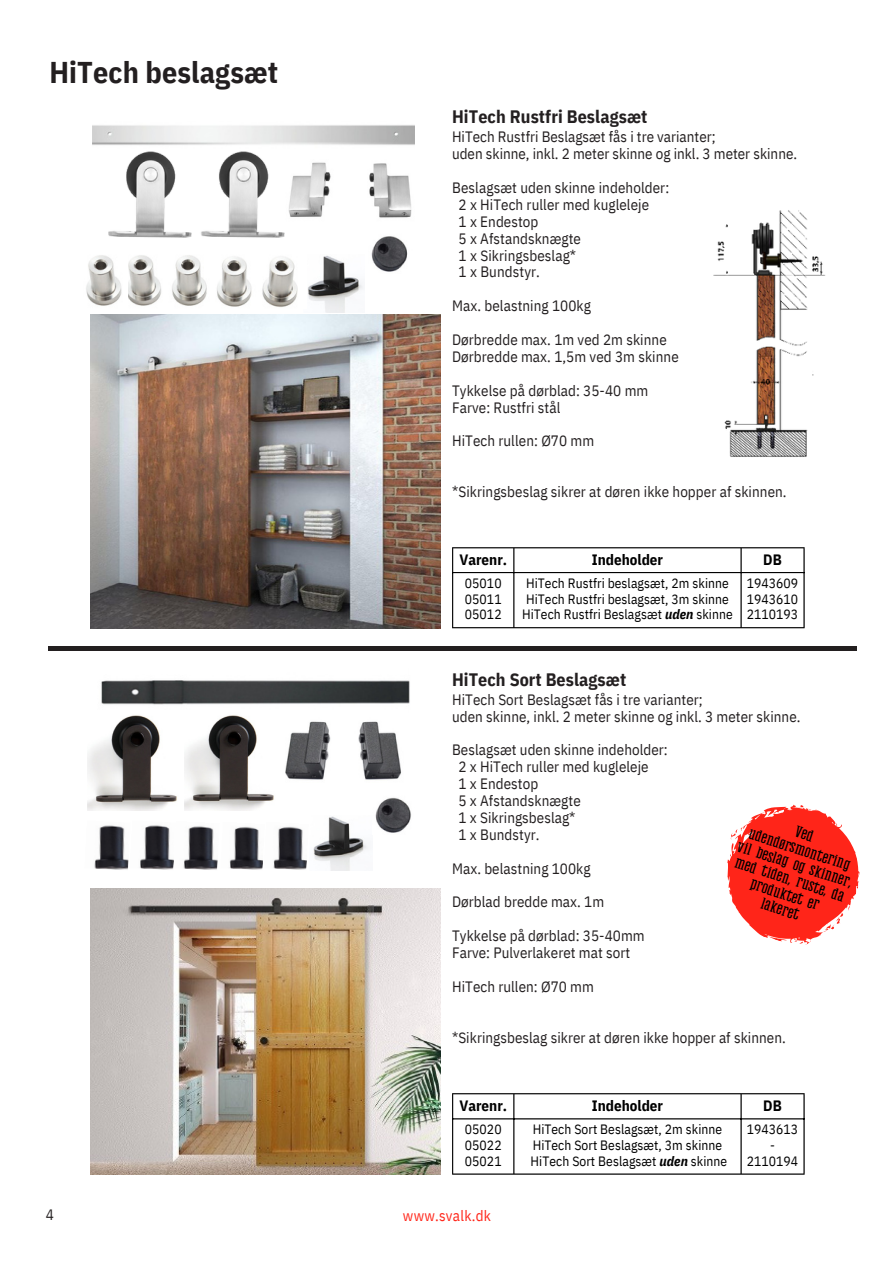
<style>
.page{position:relative;width:894px;height:1264px;background:#fff}
.page>*{position:absolute;margin:0;border:0;box-sizing:border-box;transform-origin:0 0}
.t1{font:700 30px "IBM Plex Sans Cond";letter-spacing:.005em;color:#231f20}
.t2{font:700 18px "IBM Plex Sans Cond";letter-spacing:.005em;color:#231f20}
.t3{font:16.5px "Mahlon";color:#010000}
.t4{font:15px "IBM Plex Sans Cond";letter-spacing:.005em;color:#231f20}
.t5{font:700 15px "IBM Plex Sans Cond";color:#000}
.t6{font:15px "IBM Plex Sans Cond";letter-spacing:.015em;color:#ff2519}
.t7{font:13.5px "IBM Plex Sans Cond";letter-spacing:.005em;color:#000}
.s1{font-weight:700;font-style:italic}
</style>
<div class="page">
<img style="left:87px;top:715px;width:90px;height:95px">
<img style="left:101px;top:680px;width:309px;height:25px">
<img style="left:90px;top:888px;width:350px;height:286px">
<img style="left:108px;top:151px;width:177px;height:87px">
<img style="left:308px;top:255px;width:55px;height:57px">
<img style="left:282px;top:160px;width:130px;height:66px">
<img style="left:128px;top:255px;width:170px;height:53px">
<img style="left:371px;top:236px;width:37px;height:36px">
<img style="left:184px;top:715px;width:90px;height:95px">
<img style="left:313px;top:816px;width:55px;height:54px">
<img style="left:375px;top:797px;width:36px;height:36px">
<img style="left:358px;top:721px;width:43px;height:59px">
<img style="left:285px;top:721px;width:46px;height:59px">
<img style="left:140px;top:825px;width:33px;height:45px">
<img style="left:173px;top:826px;width:90px;height:44px">
<img style="left:273px;top:826px;width:34px;height:44px">
<img style="left:86px;top:255px;width:36px;height:51px">
<img style="left:94px;top:825px;width:35px;height:45px">
<img style="left:90px;top:315px;width:350px;height:313px">
<img style="left:713px;top:210px;width:113px;height:247px">
<hr style="left:452px;top:548px;width:1px;height:79px;background:#000">
<hr style="left:513px;top:548px;width:1px;height:79px;background:#000">
<hr style="left:740px;top:548px;width:1px;height:79px;background:#000">
<hr style="left:803px;top:548px;width:1px;height:79px;background:#000">
<hr style="left:452px;top:547px;width:352px;height:1px;background:#000">
<hr style="left:452px;top:572px;width:352px;height:1px;background:#000">
<hr style="left:452px;top:627px;width:352px;height:1px;background:#000">
<hr style="left:48px;top:646px;width:807px;height:4px;background:#231f20">
<hr style="left:452px;top:1094px;width:1px;height:79px;background:#000">
<hr style="left:513px;top:1094px;width:1px;height:79px;background:#000">
<hr style="left:740px;top:1094px;width:1px;height:79px;background:#000">
<hr style="left:803px;top:1094px;width:1px;height:79px;background:#000">
<hr style="left:452px;top:1093px;width:352px;height:1px;background:#000">
<hr style="left:452px;top:1118px;width:352px;height:1px;background:#000">
<hr style="left:452px;top:1173px;width:352px;height:1px;background:#000">
<svg style="left:727px;top:804px;width:133px;height:141px"></svg>
<p class="t1" style="left:49px;top:52px;width:230px">HiTech beslagsæt</p>
<p class="t4" style="left:46px;top:1204px;width:10px">4</p>
<p class="t2" style="left:452px;top:105px;width:197px">HiTech Rustfri Beslagsæt</p>
<p class="t4" style="left:452px;top:127px;width:265px">HiTech Rustfri Beslagsæt fås i tre varianter;</p>
<p class="t4" style="left:452px;top:144px;width:346px">uden skinne, inkl. 2 meter skinne og inkl. 3 meter skinne.</p>
<p class="t4" style="left:452px;top:178px;width:219px">Beslagsæt uden skinne indeholder:</p>
<p class="t4" style="left:458px;top:194px;width:192px">2 x HiTech ruller med kugleleje</p>
<p class="t4" style="left:458px;top:211px;width:81px">1 x Endestop</p>
<p class="t4" style="left:458px;top:228px;width:124px">5 x Afstandsknægte</p>
<p class="t4" style="left:458px;top:245px;width:119px">1 x Sikringsbeslag*</p>
<p class="t4" style="left:458px;top:262px;width:83px">1 x Bundstyr.</p>
<p class="t4" style="left:452px;top:296px;width:140px">Max. belastning 100kg</p>
<p class="t4" style="left:452px;top:329px;width:216px">Dørbredde max. 1m ved 2m skinne</p>
<p class="t4" style="left:452px;top:346px;width:228px">Dørbredde max. 1,5m ved 3m skinne</p>
<p class="t4" style="left:452px;top:380px;width:198px">Tykkelse på dørblad: 35-40 mm</p>
<p class="t4" style="left:452px;top:397px;width:110px">Farve: Rustfri stål</p>
<p class="t4" style="left:452px;top:431px;width:144px">HiTech rullen: Ø70 mm</p>
<p class="t4" style="left:452px;top:481px;width:336px">*Sikringsbeslag sikrer at døren ikke hopper af skinnen.</p>
<p class="t5" style="left:459px;top:550px;width:49px">Varenr.</p>
<p class="t5" style="left:591px;top:550px;width:73px">Indeholder</p>
<p class="t5" style="left:763px;top:550px;width:20px">DB</p>
<p class="t7" style="left:465px;top:574px;width:38px">05010</p>
<p class="t7" style="left:465px;top:589px;width:38px">05011</p>
<p class="t7" style="left:465px;top:605px;width:38px">05012</p>
<p class="t7" style="left:526px;top:574px;width:204px">HiTech Rustfri beslagsæt, 2m skinne</p>
<p class="t7" style="left:526px;top:589px;width:204px">HiTech Rustfri beslagsæt, 3m skinne</p>
<p class="t7" style="left:522px;top:605px;width:212px">HiTech Rustfri Beslagsæt <span class="s1">uden</span> skinne</p>
<p class="t7" style="left:746px;top:574px;width:53px">1943609</p>
<p class="t7" style="left:746px;top:589px;width:53px">1943610</p>
<p class="t7" style="left:746px;top:605px;width:53px">2110193</p>
<p class="t2" style="left:452px;top:667px;width:175px">HiTech Sort Beslagsæt</p>
<p class="t4" style="left:452px;top:689px;width:252px">HiTech Sort Beslagsæt fås i tre varianter;</p>
<p class="t4" style="left:452px;top:706px;width:350px">uden skinne, inkl. 2 meter skinne og inkl. 3 meter skinne.</p>
<p class="t4" style="left:452px;top:740px;width:217px">Beslagsæt uden skinne indeholder:</p>
<p class="t4" style="left:458px;top:757px;width:191px">2 x HiTech ruller med kugleleje</p>
<p class="t4" style="left:458px;top:773px;width:81px">1 x Endestop</p>
<p class="t4" style="left:458px;top:790px;width:124px">5 x Afstandsknægte</p>
<p class="t4" style="left:458px;top:807px;width:118px">1 x Sikringsbeslag*</p>
<p class="t4" style="left:458px;top:824px;width:82px">1 x Bundstyr.</p>
<p class="t4" style="left:452px;top:858px;width:140px">Max. belastning 100kg</p>
<p class="t4" style="left:452px;top:892px;width:154px">Dørblad bredde max. 1m</p>
<p class="t4" style="left:452px;top:925px;width:194px">Tykkelse på dørblad: 35-40mm</p>
<p class="t4" style="left:452px;top:942px;width:180px">Farve: Pulverlakeret mat sort</p>
<p class="t4" style="left:452px;top:976px;width:143px">HiTech rullen: Ø70 mm</p>
<p class="t4" style="left:452px;top:1027px;width:335px">*Sikringsbeslag sikrer at døren ikke hopper af skinnen.</p>
<p class="t3" style="left:750px;top:826px;width:108px;rotate:18deg">udendørsmontering</p>
<p class="t3" style="left:739px;top:839px;width:122px;rotate:18deg">vil beslag og skinner,</p>
<p class="t3" style="left:737px;top:855px;width:115px;rotate:18deg">med tiden, ruste, da</p>
<p class="t3" style="left:752px;top:876px;width:73px;rotate:18deg">produktet er</p>
<p class="t3" style="left:763px;top:896px;width:41px;rotate:18deg">lakeret</p>
<p class="t5" style="left:459px;top:1095px;width:49px">Varenr.</p>
<p class="t5" style="left:591px;top:1095px;width:73px">Indeholder</p>
<p class="t5" style="left:763px;top:1095px;width:20px">DB</p>
<p class="t7" style="left:465px;top:1120px;width:38px">05020</p>
<p class="t7" style="left:465px;top:1135px;width:38px">05022</p>
<p class="t7" style="left:465px;top:1151px;width:38px">05021</p>
<p class="t7" style="left:532px;top:1120px;width:191px">HiTech Sort Beslagsæt, 2m skinne</p>
<p class="t7" style="left:532px;top:1135px;width:191px">HiTech Sort Beslagsæt, 3m skinne</p>
<p class="t7" style="left:530px;top:1151px;width:198px">HiTech Sort Beslagsæt <span class="s1">uden</span> skinne</p>
<p class="t7" style="left:746px;top:1120px;width:53px">1943613</p>
<p class="t7" style="left:769px;top:1135px;width:6px">-</p>
<p class="t7" style="left:746px;top:1151px;width:53px">2110194</p>
<p class="t6" style="left:403px;top:1205px;width:90px">www.svalk.dk</p>
</div>
